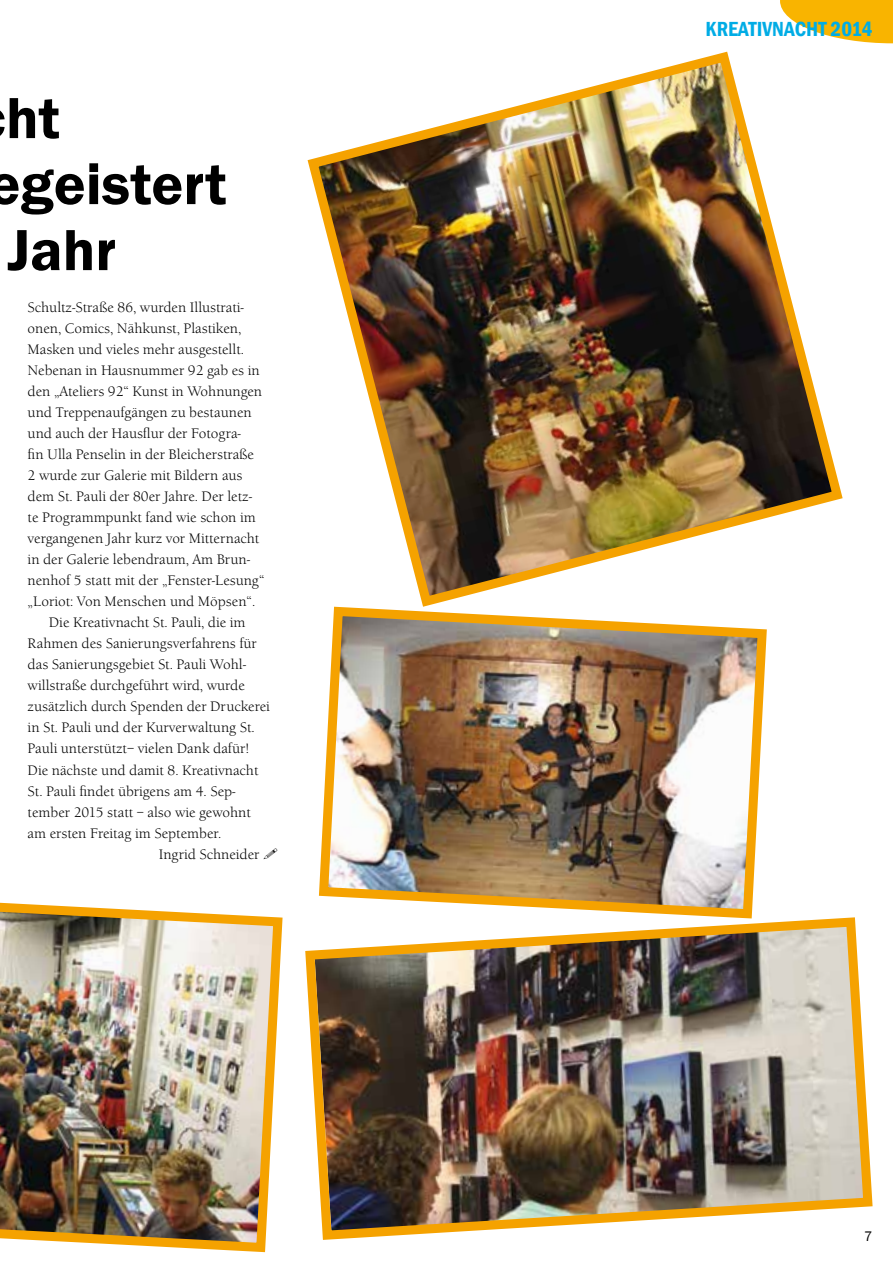
<style>
.page{position:relative;width:893px;height:1263px;background:#fff}
.page>*{position:absolute;margin:0;border:0;box-sizing:border-box;transform-origin:0 0}
.t1{font:600 60px "Franklin Gothic";color:#000}
.t2{font:600 condensed 21px "Franklin Gothic";color:#00ace5}
.t3{font:14.25px "Berkeley Old Style EF";color:#000}
.t4{font:14.25px "Franklin Gothic";color:#000}
</style>
<div class="page">
<svg style="left:780px;top:0;width:113px;height:43px"></svg>
<img style="left:307px;top:51px;width:536px;height:551px">
<img style="left:318px;top:602px;width:449px;height:310px">
<img style="left:305px;top:912px;width:568px;height:328px">
<img style="left:0;top:902px;width:283px;height:351px">
<h1 class="t1" style="left:6px;top:81px;width:55px">ht</h1>
<h1 class="t1" style="left:-12px;top:147px;width:240px">egeistert</h1>
<h1 class="t1" style="left:7px;top:213px;width:110px">Jahr</h1>
<p class="t3" style="left:28px;top:299px;width:218px">Schultz-Straße 86, wurden Illustrati-</p>
<p class="t3" style="left:28px;top:320px;width:215px">onen, Comics, Nähkunst, Plastiken,</p>
<p class="t3" style="left:28px;top:341px;width:218px">Masken und vieles mehr ausgestellt.</p>
<p class="t3" style="left:28px;top:362px;width:233px">Nebenan in Hausnummer 92 gab es in</p>
<p class="t3" style="left:28px;top:383px;width:236px">den „Ateliers 92“ Kunst in Wohnungen</p>
<p class="t3" style="left:28px;top:404px;width:226px">und Treppenaufgängen zu bestaunen</p>
<p class="t3" style="left:28px;top:425px;width:215px">und auch der Hausflur der Fotogra-</p>
<p class="t3" style="left:28px;top:446px;width:228px">fin Ulla Penselin in der Bleicherstraße</p>
<p class="t3" style="left:28px;top:467px;width:216px">2 wurde zur Galerie mit Bildern aus</p>
<p class="t3" style="left:28px;top:488px;width:226px">dem St. Pauli der 80er Jahre. Der letz-</p>
<p class="t3" style="left:28px;top:509px;width:230px">te Programmpunkt fand wie schon im</p>
<p class="t3" style="left:28px;top:530px;width:233px">vergangenen Jahr kurz vor Mitternacht</p>
<p class="t3" style="left:28px;top:551px;width:224px">in der Galerie lebendraum, Am Brun-</p>
<p class="t3" style="left:28px;top:572px;width:238px">nenhof 5 statt mit der „Fenster-Lesung“</p>
<p class="t3" style="left:28px;top:593px;width:229px">„Loriot: Von Menschen und Möpsen“.</p>
<p class="t3" style="left:49px;top:614px;width:198px">Die Kreativnacht St. Pauli, die im</p>
<p class="t3" style="left:28px;top:635px;width:231px">Rahmen des Sanierungsverfahrens für</p>
<p class="t3" style="left:28px;top:656px;width:220px">das Sanierungsgebiet St. Pauli Wohl-</p>
<p class="t3" style="left:28px;top:677px;width:219px">willstraße durchgeführt wird, wurde</p>
<p class="t3" style="left:28px;top:698px;width:244px">zusätzlich durch Spenden der Druckerei</p>
<p class="t3" style="left:28px;top:720px;width:229px">in St. Pauli und der Kurverwaltung St.</p>
<p class="t3" style="left:28px;top:741px;width:223px">Pauli unterstützt– vielen Dank dafür!</p>
<p class="t3" style="left:28px;top:762px;width:232px">Die nächste und damit 8. Kreativnacht</p>
<p class="t3" style="left:28px;top:783px;width:210px">St. Pauli findet übrigens am 4. Sep-</p>
<p class="t3" style="left:28px;top:804px;width:225px">tember 2015 statt – also wie gewohnt</p>
<p class="t3" style="left:28px;top:825px;width:195px">am ersten Freitag im September.</p>
<p class="t3" style="left:159px;top:846px;width:102px">Ingrid Schneider</p>
<h2 class="t2" style="left:706px;top:15px;width:168px">KREATIVNACHT 2014</h2>
<p class="t4" style="left:864px;top:1227px;width:10px">7</p>
</div>
